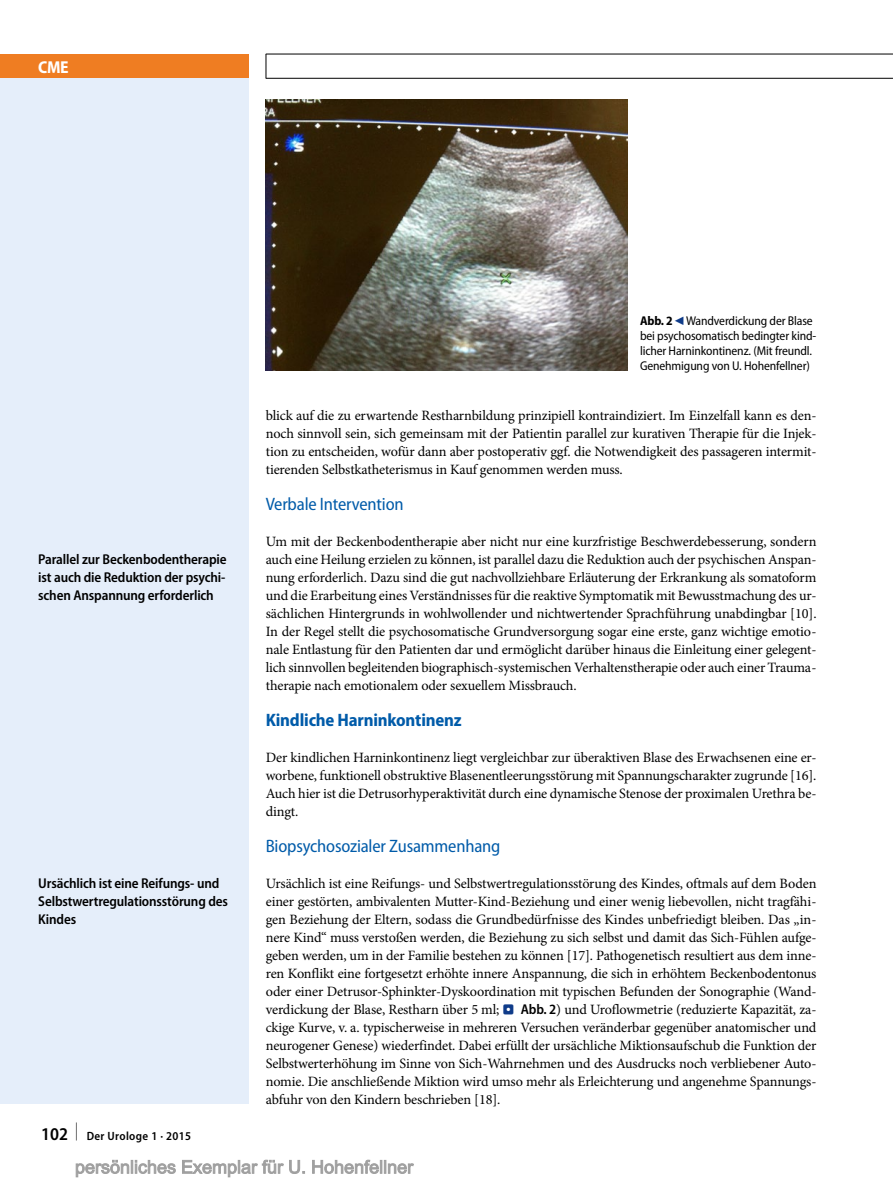
<style>
.page{position:relative;width:893px;height:1187px;background:#fff}
.page>*{position:absolute;margin:0;border:0;box-sizing:border-box;transform-origin:0 0}
.t1{font:semi-condensed 18px "Myriad Pro";letter-spacing:-.01em;color:#005ba9}
.t2{font:700 semi-condensed 18px "Myriad Pro";letter-spacing:-.01em;color:#005ba9}
.t3{font:700 semi-condensed 17.25px "Myriad Pro";color:#fff}
.t4{font:14.25px/18px "Minion Pro";letter-spacing:-.01em;color:#000;text-align:justify}
.t5{font:600 semi-condensed 14.25px/18px "Myriad Pro";letter-spacing:-.01em;color:#000;text-align:justify}
.t6{font:semi-condensed 12.75px/15px "Myriad Pro";letter-spacing:-.01em;color:#000}
.t7{font:600 semi-condensed 12px "Myriad Pro";letter-spacing:.03em;color:#000}
.s1{font-size:18px}
.s2{font-weight:700}
.s3{font-family:"S Buttons";font-stretch:normal;font-size:14.25px;color:#0f3b89}
.s4{font-family:"S Buttons";font-size:13.5px;color:#0f3b89}
.s5{font-family:"Myriad Pro";font-weight:600;font-stretch:semi-condensed}
</style>
<div class="page">
<div style="left:0;top:78px;width:249px;height:1025px;background:#e5eefa"></div>
<div style="left:0;top:54px;width:249px;height:24px;background:#ef7d22"></div>
<svg style="left:266px;top:55px;width:1px;height:23px"></svg>
<hr style="left:266px;top:54px;width:627px;height:1px;background:#000">
<hr style="left:266px;top:78px;width:627px;height:1px;background:#000">
<img style="left:266px;top:100px;width:361px;height:270px">
<svg style="left:75px;top:1159px;width:339px;height:18px"></svg>
<p class="t3" style="left:38px;top:57px;width:32px">CME</p>
<p class="t5" style="left:38px;top:550px;width:190px">Parallel zur Beckenbodentherapie ist auch die Reduktion der psychi&shy;schen Anspannung erforderlich</p>
<p class="t5" style="left:38px;top:874px;width:191px;text-align:left">Ursächlich ist eine Reifungs- und<br>Selbstwertregulationsstörung des<br>Kindes</p>
<p class="t7" style="left:41px;top:1129px;width:151px"><span class="s1">102 </span><sup>|</sup> Der Urologe 1 · 2015</p>
<p class="t6" style="left:640px;top:313px;width:178px"><span class="s2">Abb. 2</span><span class="s3">9</span>Wandverdickung der Blase bei psychosomatisch bedingter kind&shy;licher Harninkontinenz. (Mit freundl.<br>Genehmigung von U. Hohenfellner)</p>
<p class="t4" style="left:266px;top:406px;width:552px">blick auf die zu erwartende Restharnbildung prinzipiell kontraindiziert. Im Einzelfall kann es den&shy;noch sinnvoll sein, sich gemeinsam mit der Patientin parallel zur kurativen Therapie für die Injek&shy;tion zu entscheiden, wofür dann aber postoperativ ggf. die Notwendigkeit des passageren intermit&shy;tierenden Selbstkatheterismus in Kauf genommen werden muss.</p>
<p class="t1" style="left:266px;top:494px;width:139px">Verbale Intervention</p>
<p class="t4" style="left:266px;top:532px;width:552px;text-align:left">Um mit der Beckenbodentherapie aber nicht nur eine kurzfristige Beschwerdebesserung, sondern auch eine Heilung erzielen zu können, ist parallel dazu die Reduktion auch der psychischen Anspan&shy;nung erforderlich. Dazu sind die gut nachvollziehbare Erläuterung der Erkrankung als somatoform und die Erarbeitung eines Verständnisses für die reaktive Symptomatik mit Bewusstmachung des ur&shy;sächlichen Hintergrunds in wohlwollender und nichtwertender Sprachführung unabdingbar [10].<br>In der Regel stellt die psychosomatische Grundversorgung sogar eine erste, ganz wichtige emotio&shy;nale Entlastung für den Patienten dar und ermöglicht darüber hinaus die Einleitung einer gelegent&shy;lich sinnvollen begleitenden biographisch-systemischen Verhaltenstherapie oder auch einer Trauma&shy;therapie nach emotionalem oder sexuellem Missbrauch.</p>
<p class="t2" style="left:266px;top:709px;width:197px">Kindliche Harninkontinenz</p>
<p class="t4" style="left:266px;top:748px;width:552px">Der kindlichen Harninkontinenz liegt vergleichbar zur überaktiven Blase des Erwachsenen eine er&shy;worbene, funktionell obstruktive Blasenentleerungsstörung mit Spannungscharakter zugrunde [16].<br>Auch hier ist die Detrusorhyperaktivität durch eine dynamische Stenose der proximalen Urethra be&shy;dingt.</p>
<p class="t1" style="left:266px;top:836px;width:236px">Biopsychosozialer Zusammenhang</p>
<p class="t4" style="left:266px;top:874px;width:552px">Ursächlich ist eine Reifungs- und Selbstwertregulationsstörung des Kindes, oftmals auf dem Boden einer gestörten, ambivalenten Mutter-Kind-Beziehung und einer wenig liebevollen, nicht tragfähi&shy;gen Beziehung der Eltern, sodass die Grundbedürfnisse des Kindes unbefriedigt bleiben. Das „in&shy;nere Kind“ muss verstoßen werden, die Beziehung zu sich selbst und damit das Sich-Fühlen aufge&shy;geben werden, um in der Familie bestehen zu können [17]. Pathogenetisch resultiert aus dem inne&shy;ren Konflikt eine fortgesetzt erhöhte innere Anspannung, die sich in erhöhtem Beckenbodentonus oder einer Detrusor-Sphinkter-Dyskoordination mit typischen Befunden der Sonographie (Wand&shy;verdickung der Blase, Restharn über 5 ml; <span class="s4">.</span> <span class="s5">Abb. 2</span>) und Uroflowmetrie (reduzierte Kapazität, za&shy;ckige Kurve, v. a. typischerweise in mehreren Versuchen veränderbar gegenüber anatomischer und neurogener Genese) wiederfindet. Dabei erfüllt der ursächliche Miktionsaufschub die Funktion der Selbstwerterhöhung im Sinne von Sich-Wahrnehmen und des Ausdrucks noch verbliebener Auto&shy;nomie. Die anschließende Miktion wird umso mehr als Erleichterung und angenehme Spannungs&shy;abfuhr von den Kindern beschrieben [18].</p>
</div>
